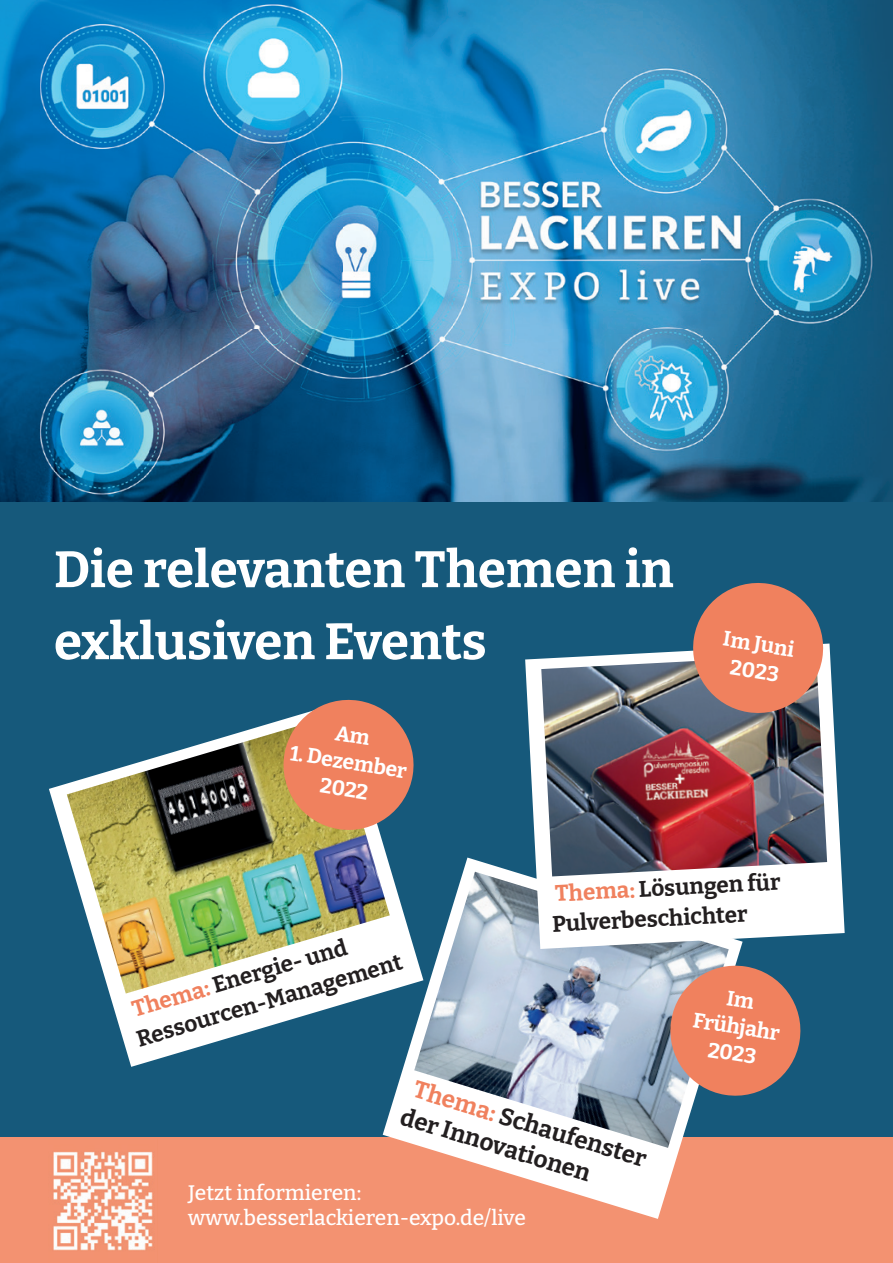
<style>
.page{position:relative;width:893px;height:1263px;background:#fff}
.page>*{position:absolute;margin:0;border:0;box-sizing:border-box;transform-origin:0 0}
.t1{font:700 51px/72px "Bitter";color:#fff}
.t2{font:700 24px/30px "Bitter";color:#231f20}
.t3{font:700 22.5px/30.3px "Bitter";color:#231f20}
.t4{font:500 21px/25.2px "Bitter";color:#fff}
.t5{font:700 21px/27px "Bitter";color:#fff;text-align:center}
.s1{color:#f0815e}
</style>
<div class="page">
<img style="left:0;top:0;width:893px;height:502px">
<div style="left:0;top:502px;width:893px;height:761px;background:#16597b"></div>
<div style="left:0;top:1137px;width:893px;height:126px;background:#f39271"></div>
<img style="left:53px;top:1152px;width:100px;height:99px">
<svg style="left:49px;top:783px;width:331px;height:284px"></svg>
<img style="left:67px;top:720px;width:320px;height:273px">
<svg style="left:383px;top:857px;width:358px;height:362px"></svg>
<img style="left:414px;top:872px;width:315px;height:276px">
<svg style="left:666px;top:961px;width:135px;height:139px;background:#c78573"></svg>
<svg style="left:525px;top:643px;width:320px;height:306px;fill:#fff"></svg>
<img style="left:541px;top:655px;width:286px;height:221px">
<svg style="left:688px;top:583px;width:140px;height:135px;background:#bf7c69"></svg>
<svg style="left:279px;top:699px;width:135px;height:136px;background:#c88163"></svg>
<h1 class="t1" style="left:54px;top:532px;width:621px">Die relevanten Themen in exklusiven Events</h1>
<p class="t5" style="left:292px;top:739px;width:120px;rotate:9deg">1. Dezember<br>2022</p>
<p class="t5" style="left:725px;top:624px;width:73px;rotate:9deg">Im Juni<br>2023</p>
<p class="t3" style="left:550px;top:878px;width:231px;rotate:-3deg"><span class="s1">Thema:</span> Lösungen für<br>Pulverbeschichter</p>
<p class="t3" style="left:124px;top:994px;width:277px;rotate:-16deg"><span class="s1">Thema:</span> Energie- und<br>Ressourcen-Management</p>
<p class="t2" style="left:415px;top:1072px;width:248px;rotate:17deg"><span class="s1">Thema:</span> Schaufenster der Innovationen</p>
<p class="t4" style="left:188px;top:1179px;width:339px">Jetzt informieren: www.besserlackieren-expo.de/live</p>
<p class="t5" style="left:700px;top:979px;width:89px;rotate:9deg">Im<br>Frühjahr<br>2023</p>
</div>
